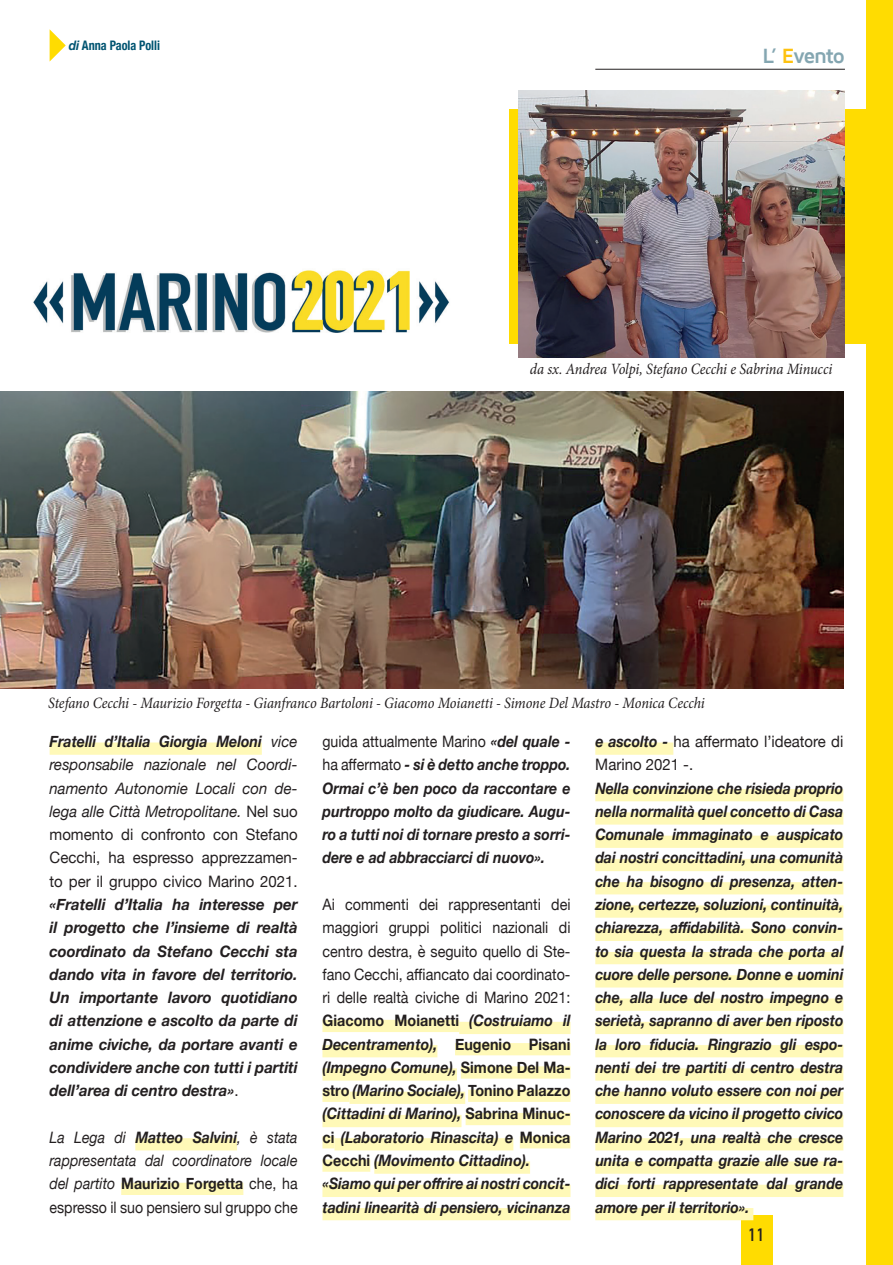
<style>
.page{position:relative;width:893px;height:1265px;background:#fff}
.page>*{position:absolute;margin:0;border:0;box-sizing:border-box;transform-origin:0 0}
.t1{font:700 21.18px "Maven Pro";letter-spacing:-.065em;color:#84a6b1}
.t2{font:700 17.5px "DIN Alternate";color:#231f20}
.t3{font:italic 700 15.75px/23.3px "Helvetica Neue";color:#231f20;text-align:justify;scale:.9 1}
.t4{font:italic 700 15.75px/23.3px "Helvetica Neue";color:#231f20;scale:.91 1}
.t5{font:italic 700 15.75px/23.3px "Helvetica Neue";color:#231f20;text-align:justify;scale:.95 1}
.t6{font:15.75px/23.3px "Helvetica Neue";color:#231f20;text-align:justify;scale:.95 1}
.t7{font:italic 15.75px "Minion Pro";letter-spacing:-.01em;color:#231f20;scale:.91 1}
.t8{font:italic 15.75px/23.3px "Helvetica Neue";color:#231f20;text-align:justify;scale:.9 1}
.t9{font:700 condensed 13.12px "Helvetica Neue";color:#005471;scale:.93 1}
.s1{font-style:italic;font-stretch:normal}
.s2{color:#fec210}
.s3{font-weight:700;font-style:italic}
.s4{font-style:italic}
.s5{font-weight:400;font-style:normal}
.s6{font-weight:700}
.s7{font-weight:700;font-style:normal}
.s8{font-style:normal}
</style>
<div class="page">
<hr style="left:595px;top:69px;width:250px;height:1px;background:#231f20">
<div style="left:741px;top:1215px;width:31px;height:50px;background:#ffdc01"></div>
<svg style="left:50px;top:29px;width:16px;height:32px"></svg>
<div style="left:867px;top:0;width:26px;height:1265px;background:#ffdc01"></div>
<div style="left:50px;top:742px;width:212px;height:13px;background:#fff9b8"></div>
<div style="left:135px;top:1138px;width:102px;height:12px;background:#fff9b8"></div>
<div style="left:121px;top:1183px;width:122px;height:12px;background:#fff9b8"></div>
<div style="left:322px;top:1020px;width:137px;height:12px;background:#fff9b8"></div>
<div style="left:459px;top:1022px;width:111px;height:12px;background:#fff9b8"></div>
<div style="left:322px;top:1045px;width:115px;height:12px;background:#fff9b8"></div>
<div style="left:455px;top:1043px;width:115px;height:12px;background:#fff9b8"></div>
<div style="left:322px;top:1068px;width:135px;height:13px;background:#fff9b8"></div>
<div style="left:461px;top:1066px;width:109px;height:13px;background:#fff9b8"></div>
<div style="left:322px;top:1090px;width:27px;height:12px;background:#fff9b8"></div>
<div style="left:349px;top:1092px;width:116px;height:12px;background:#fff9b8"></div>
<div style="left:468px;top:1090px;width:102px;height:12px;background:#fff9b8"></div>
<div style="left:322px;top:1115px;width:139px;height:12px;background:#fff9b8"></div>
<div style="left:466px;top:1113px;width:104px;height:12px;background:#fff9b8"></div>
<div style="left:322px;top:1136px;width:12px;height:12px;background:#fff9b8"></div>
<div style="left:334px;top:1138px;width:179px;height:12px;background:#fff9b8"></div>
<div style="left:520px;top:1136px;width:50px;height:12px;background:#fff9b8"></div>
<div style="left:322px;top:1159px;width:48px;height:13px;background:#fff9b8"></div>
<div style="left:374px;top:1161px;width:156px;height:13px;background:#fff9b8"></div>
<div style="left:322px;top:1185px;width:248px;height:12px;background:#fff9b8"></div>
<div style="left:322px;top:1208px;width:248px;height:12px;background:#fff9b8"></div>
<div style="left:595px;top:742px;width:78px;height:13px;background:#fff9b8"></div>
<div style="left:595px;top:789px;width:248px;height:12px;background:#fff9b8"></div>
<div style="left:595px;top:812px;width:248px;height:13px;background:#fff9b8"></div>
<div style="left:595px;top:836px;width:248px;height:12px;background:#fff9b8"></div>
<div style="left:595px;top:859px;width:248px;height:12px;background:#fff9b8"></div>
<div style="left:595px;top:882px;width:248px;height:12px;background:#fff9b8"></div>
<div style="left:595px;top:905px;width:248px;height:13px;background:#fff9b8"></div>
<div style="left:595px;top:929px;width:248px;height:12px;background:#fff9b8"></div>
<div style="left:595px;top:952px;width:248px;height:12px;background:#fff9b8"></div>
<div style="left:595px;top:975px;width:248px;height:12px;background:#fff9b8"></div>
<div style="left:595px;top:999px;width:248px;height:12px;background:#fff9b8"></div>
<div style="left:595px;top:1022px;width:248px;height:12px;background:#fff9b8"></div>
<div style="left:595px;top:1045px;width:248px;height:12px;background:#fff9b8"></div>
<div style="left:595px;top:1068px;width:248px;height:13px;background:#fff9b8"></div>
<div style="left:595px;top:1092px;width:248px;height:12px;background:#fff9b8"></div>
<div style="left:595px;top:1115px;width:248px;height:12px;background:#fff9b8"></div>
<div style="left:595px;top:1138px;width:248px;height:12px;background:#fff9b8"></div>
<div style="left:595px;top:1161px;width:248px;height:13px;background:#fff9b8"></div>
<div style="left:595px;top:1185px;width:248px;height:12px;background:#fff9b8"></div>
<div style="left:595px;top:1208px;width:158px;height:12px;background:#fff9b8"></div>
<img style="left:0;top:392px;width:843px;height:296px">
<img style="left:33px;top:270px;width:417px;height:63px">
<div style="left:509px;top:109px;width:380px;height:235px;background:#ffdc01"></div>
<img style="left:519px;top:91px;width:326px;height:267px">
<p class="t9" style="left:69px;top:34px;width:100px"><span class="s1">di</span> Anna Paola Polli</p>
<h1 class="t1" style="left:762px;top:45px;width:84px">L’ <span class="s2">E</span>vento</h1>
<p class="t7" style="left:530px;top:359px;width:334px">da sx. Andrea Volpi, Stefano Cecchi e Sabrina Minucci</p>
<p class="t7" style="left:48px;top:693px;width:723px">Stefano Cecchi - Maurizio Forgetta - Gianfranco Bartoloni - Giacomo Moianetti - Simone Del Mastro - Monica Cecchi</p>
<p class="t6" style="left:50px;top:731px;width:263px"><span class="s3">Fratelli d’Italia Giorgia Meloni</span> <span class="s4">vice responsabile nazionale nel Coordi&shy;namento Autonomie Locali con de&shy;lega alle Città Metropolitane.</span> Nel suo momento di confronto con Stefano Cecchi, ha espresso apprezzamen&shy;to per il gruppo civico Marino 2021.</p>
<p class="t5" style="left:50px;top:893px;width:263px">«Fratelli d’Italia ha interesse per il progetto che l’insieme di realtà coordinato da Stefano Cecchi sta dando vita in favore del territorio.<br>Un importante lavoro quotidiano di attenzione e ascolto da parte di anime civiche, da portare avanti e condividere anche con tutti i partiti dell’area di centro destra»<span class="s5">.</span></p>
<p class="t8" style="left:50px;top:1126px;width:277px">La Lega di <span class="s6">Matteo Salvini</span>, è stata rappresentata dal coordinatore locale del partito <span class="s7">Maurizio Forgetta</span> <span class="s8">che, ha espresso il suo pensiero sul gruppo che</span></p>
<p class="t3" style="left:322px;top:730px;width:277px"><span class="s5">guida attualmente Marino</span> «del quale - <span class="s5">ha affermato</span> - si è detto anche troppo.<br>Ormai c’è ben poco da raccontare e purtroppo molto da giudicare. Augu&shy;ro a tutti noi di tornare presto a sorri&shy;dere e ad abbracciarci di nuovo».</p>
<p class="t4" style="left:322px;top:893px;width:274px"><span class="s5">Ai commenti dei rappresentanti dei maggiori gruppi politici nazionali di centro destra, è seguito quello di Ste&shy;fano Cecchi, affiancato dai coordinato&shy;ri delle realtà civiche di Marino 2021:<br></span><span class="s8">Giacomo Moianetti</span> (Costruiamo il Decentramento), <span class="s8">Eugenio Pisani </span>(Impegno Comune), <span class="s8">Simone Del Ma&shy;stro</span> (Marino Sociale), <span class="s8">Tonino Palazzo </span>(Cittadini di Marino), <span class="s8">Sabrina Minuc&shy;ci</span> (Laboratorio Rinascita) e <span class="s8">Monica Cecchi</span> (Movimento Cittadino). «Siamo qui per offrire ai nostri concit&shy;tadini linearità di pensiero, vicinanza</p>
<p class="t6" style="left:595px;top:731px;width:263px"><span class="s3">e ascolto -</span> ha affermato l’ideatore di<br>Marino 2021 -.</p>
<p class="t3" style="left:595px;top:777px;width:277px">Nella convinzione che risieda proprio nella normalità quel concetto di Casa Comunale immaginato e auspicato dai nostri concittadini, una comunità che ha bisogno di presenza, atten&shy;zione, certezze, soluzioni, continuità, chiarezza, affidabilità. Sono convin&shy;to sia questa la strada che porta al cuore delle persone. Donne e uomini che, alla luce del nostro impegno e serietà, sapranno di aver ben riposto la loro fiducia. Ringrazio gli espo&shy;nenti dei tre partiti di centro destra che hanno voluto essere con noi per conoscere da vicino il progetto civico Marino 2021, una realtà che cresce unita e compatta grazie alle sue ra&shy;dici forti rappresentate dal grande amore per il territorio».</p>
<p class="t2" style="left:748px;top:1222px;width:18px">11</p>
</div>
